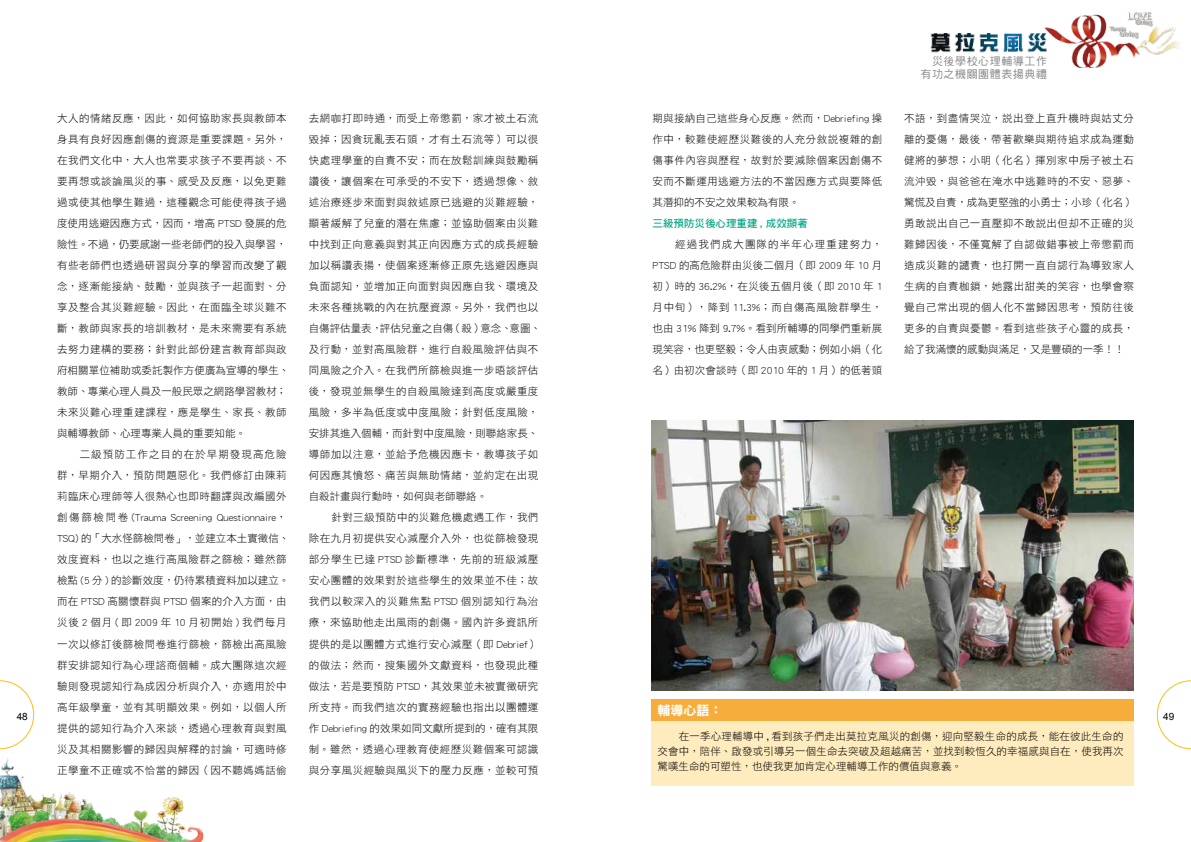
<style>
.page{position:relative;width:1191px;height:842px;background:#fff}
.page>*{position:absolute;margin:0;border:0;box-sizing:border-box;transform-origin:0 0}
.t1{font:13px "DF Hei Std W9";color:#fff}
.t2{font:11px/13.2px "DF Hei Std W5";letter-spacing:.05em;color:#898989;text-align:right}
.t3{font:10.5px/21px "DF Hei Std W3";letter-spacing:.045em;color:#000;text-align:justify}
.t4{font:10.5px "DF Hei Std W7";color:#00a784}
.t5{font:10px "Arial";color:#000}
</style>
<div class="page">
<img style="left:0;top:758px;width:204px;height:84px">
<svg style="left:0;top:680px;width:34px;height:69px"></svg>
<img style="left:1044px;top:13px;width:136px;height:54px">
<img style="left:930px;top:34px;width:119px;height:20px">
<svg style="left:1157px;top:680px;width:34px;height:69px"></svg>
<div style="left:652px;top:699px;width:482px;height:23px;background:#f6ad3c"></div>
<div style="left:652px;top:721px;width:482px;height:64px;background:#feebbe"></div>
<img style="left:652px;top:421px;width:482px;height:269px">
<p class="t2" style="left:920px;top:54px;width:128px">災後學校心理輔導工作有功之機關團體表揚典禮</p>
<p class="t3" style="left:57px;top:108px;width:234px;text-align:left">大人的情緒反應，因此，如何協助家長與教師本身具有良好因應創傷的資源是重要課題。另外，在我們文化中，大人也常要求孩子不要再談、不要再想或談論風災的事、感受及反應，以免更難過或使其他學生難過，這種觀念可能使得孩子過度使用逃避因應方式，因而，增高 PTSD 發展的危險性。不過，仍要感謝一些老師們的投入與學習，有些老師們也透過研習與分享的學習而改變了觀念，逐漸能接納、鼓勵，並與孩子一起面對、分享及整合其災難經驗。因此，在面臨全球災難不斷，教師與家長的培訓教材，是未來需要有系統去努力建構的要務；針對此部份建言教育部與政府相關單位補助或委託製作方便廣為宣導的學生、教師、專業心理人員及一般民眾之網路學習教材；未來災難心理重建課程，應是學生、家長、教師與輔導教師、心理專業人員的重要知能。</p>
<p class="t3" style="left:57px;top:444px;width:234px;text-align:left;text-indent:23px">二級預防工作之目的在於早期發現高危險群，早期介入，預防問題惡化。我們修訂由陳莉莉臨床心理師等人很熱心也即時翻譯與改編國外創傷篩檢問卷 (Trauma Screening Questionnaire，<br>TSQ) 的「大水怪篩檢問卷」，並建立本土實徵信、效度資料，也以之進行高風險群之篩檢；雖然篩檢點 (5 分 ) 的診斷效度，仍待累積資料加以建立。而在 PTSD 高關懷群與 PTSD 個案的介入方面，由災後 2 個月 ( 即 2009 年 10 月初開始 ) 我們每月一次以修訂後篩檢問卷進行篩檢，篩檢出高風險群安排認知行為心理諮商個輔。成大團隊這次經驗則發現認知行為成因分析與介入，亦適用於中高年級學童，並有其明顯效果。例如，以個人所提供的認知行為介入來談，透過心理教育與對風災及其相關影響的歸因與解釋的討論，可適時修正學童不正確或不恰當的歸因（因不聽媽媽話偷</p>
<p class="t3" style="left:309px;top:108px;width:234px;text-align:left">去網咖打即時通，而受上帝懲罰，家才被土石流毀掉；因貪玩亂丟石頭，才有土石流等）可以很快處理學童的自責不安；而在放鬆訓練與鼓勵稱讚後，讓個案在可承受的不安下，透過想像、敘述治療逐步來面對與敘述原已逃避的災難經驗，顯著緩解了兒童的潛在焦慮；並協助個案由災難中找到正向意義與對其正向因應方式的成長經驗加以稱讚表揚，使個案逐漸修正原先逃避因應與負面認知，並增加正向面對與因應自我、環境及未來各種挑戰的內在抗壓資源。另外，我們也以自傷評估量表，評估兒童之自傷（殺）意念、意圖、及行動，並對高風險群，進行自殺風險評估與不同風險之介入。在我們所篩檢與進一步晤談評估後，發現並無學生的自殺風險達到高度或嚴重度風險，多半為低度或中度風險；針對低度風險，安排其進入個輔，而針對中度風險，則聯絡家長、導師加以注意，並給予危機因應卡，教導孩子如何因應其憤怒、痛苦與無助情緒，並約定在出現自殺計畫與行動時，如何與老師聯絡。</p>
<p class="t3" style="left:309px;top:507px;width:231px;text-indent:23px">針對三級預防中的災難危機處遇工作，我們除在九月初提供安心減壓介入外，也從篩檢發現部分學生已達 PTSD 診斷標準，先前的班級減壓安心團體的效果對於這些學生的效果並不佳；故我們以較深入的災難焦點 PTSD 個別認知行為治療，來協助他走出風雨的創傷。國內許多資訊所提供的是以團體方式進行安心減壓（即 Debrief）的做法；然而，搜集國外文獻資料，也發現此種做法，若是要預防 PTSD，其效果並未被實徵研究所支持。而我們這次的實務經驗也指出以團體運作 Debriefing 的效果如同文獻所提到的，確有其限制。雖然，透過心理教育使經歷災難個案可認識與分享風災經驗與風災下的壓力反應，並較可預</p>
<p class="t3" style="left:652px;top:108px;width:231px">期與接納自己這些身心反應。然而，Debriefing 操作中，較難使經歷災難後的人充分敘說複雜的創傷事件內容與歷程，故對於要減除個案因創傷不安而不斷運用逃避方法的不當因應方式與要降低其潛抑的不安之效果較為有限。</p>
<p class="t4" style="left:652px;top:218px;width:157px">三級預防災後心理重建 , 成效顯著</p>
<p class="t3" style="left:652px;top:234px;width:231px;text-indent:23px">經過我們成大團隊的半年心理重建努力，PTSD 的高危險群由災後二個月（即 2009 年 10 月初）時的 36.2%，在災後五個月後（即 2010 年 1月中旬），降到 11.3%；而自傷高風險群學生，也由 31% 降到 9.7%。看到所輔導的同學們重新展現笑容，也更堅毅；令人由衷感動；例如小娟（化名）由初次會談時（即 2010 年的 1 月）的低著頭</p>
<p class="t3" style="left:904px;top:108px;width:231px">不語，到盡情哭泣，說出登上直升機時與姑丈分離的憂傷，最後，帶著歡樂與期待追求成為運動健將的夢想；小明（化名）揮別家中房子被土石流沖毀，與爸爸在淹水中逃難時的不安、惡夢、驚慌及自責，成為更堅強的小勇士；小珍（化名）勇敢說出自己一直壓抑不敢說出但却不正確的災難歸因後，不僅寬解了自認做錯事被上帝懲罰而造成災難的譴責，也打開一直自認行為導致家人生病的自責枷鎖，她露出甜美的笑容，也學會察覺自己常出現的個人化不當歸因思考，預防往後更多的自責與憂鬱。看到這些孩子心靈的成長，給了我滿懷的感動與滿足，又是豐碩的一季！！</p>
<p class="t1" style="left:657px;top:703px;width:66px">輔導心語：</p>
<p class="t3" style="left:657px;top:729px;width:468px;line-height:15px;text-indent:21px">在一季心理輔導中 , 看到孩子們走出莫拉克風災的創傷，迎向堅毅生命的成長，能在彼此生命的交會中，陪伴、啟發或引導另一個生命去突破及超越痛苦，並找到較恆久的幸福感與自在，使我再次驚嘆生命的可塑性，也使我更加肯定心理輔導工作的價值與意義。</p>
<p class="t5" style="left:17px;top:710px;width:13px">48</p>
<p class="t5" style="left:1163px;top:710px;width:13px">49</p>
</div>
